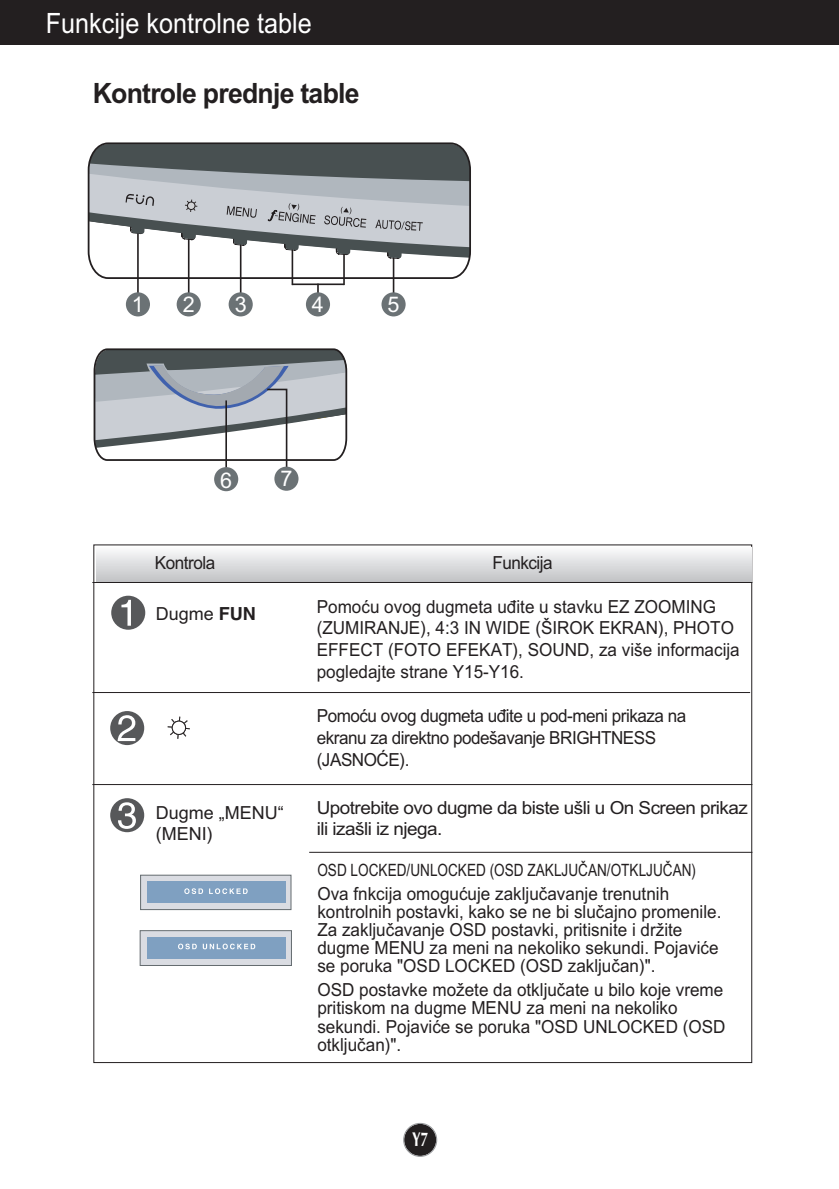
<style>
.page{position:relative;width:839px;height:1189px;background:#fff}
.page>*{position:absolute;margin:0;border:0;box-sizing:border-box;transform-origin:0 0}
.t1{font:28px "Arial HR";color:#fff;scale:.9 1}
.t2{font:28px "Arial Bold HR";letter-spacing:-.03em;color:#231f20;scale:.95 1}
.t3{font:21.6px "Arial";color:#fff}
.t4{font:700 20px "Optima";color:#fff;scale:.7 1}
.t5{font:18px/18.2px "Arial HR";color:#231f20;scale:.95 1}
.t6{font:18px/21.6px "Arial HR";letter-spacing:-.03em;color:#231f20;scale:.95 1}
.t7{font:18px/21.6px "Arial HR";letter-spacing:-.03em;color:#231f20;scale:1.05 1}
.t8{font:18px/21.6px "Arial HR";color:#231f20}
.t9{font:17px "Arial HR";color:#231f20;scale:.8 1}
.s1{font-family:"Helvetica";font-weight:700}
</style>
<div class="page">
<div style="left:404px;top:1124px;width:32px;height:32px;background:#231f20;border-radius:50%"></div>
<div style="left:403px;top:1123px;width:34px;height:34px;border:1px solid #939598;border-radius:50%"></div>
<div style="left:0;top:0;width:839px;height:45px;background:#231f20"></div>
<hr style="left:137px;top:231px;width:2px;height:63px;background:#231f20">
<hr style="left:188px;top:237px;width:1px;height:57px;background:#231f20">
<hr style="left:240px;top:242px;width:1px;height:52px;background:#231f20">
<hr style="left:291px;top:245px;width:2px;height:40px;background:#231f20">
<svg style="left:317px;top:285px;width:2px;height:7px"></svg>
<hr style="left:343px;top:252px;width:2px;height:33px;background:#231f20">
<hr style="left:393px;top:254px;width:1px;height:40px;background:#231f20">
<div style="left:126px;top:292px;width:24px;height:24px;background:#6b7275;border-radius:50%"></div>
<div style="left:177px;top:292px;width:24px;height:24px;background:#6b7275;border-radius:50%"></div>
<div style="left:229px;top:292px;width:24px;height:24px;background:#6b7275;border-radius:50%"></div>
<div style="left:306px;top:292px;width:24px;height:24px;background:#6b7275;border-radius:50%"></div>
<div style="left:381px;top:292px;width:24px;height:24px;background:#6b7275;border-radius:50%"></div>
<svg style="left:87px;top:142px;width:384px;height:138px"></svg>
<hr style="left:292px;top:283px;width:52px;height:2px;background:#231f20">
<div style="left:214px;top:467px;width:24px;height:24px;background:#6b7275;border-radius:50%"></div>
<svg style="left:93px;top:348px;width:255px;height:121px"></svg>
<div style="left:274px;top:466px;width:24px;height:25px;background:#6b7275;border-radius:50%"></div>
<svg style="left:96px;top:551px;width:655px;height:31px;background:#dadadc"></svg>
<div style="left:111px;top:596px;width:34px;height:34px;background:#57585a;border-radius:50%"></div>
<svg style="left:121px;top:600px;width:10px;height:26px"></svg>
<hr style="left:92px;top:692px;width:658px;height:1px;background:#231f20">
<div style="left:110px;top:798px;width:34px;height:34px;background:#57585a;border-radius:50%"></div>
<svg style="left:118px;top:802px;width:18px;height:27px"></svg>
<div style="left:110px;top:711px;width:34px;height:34px;background:#57585a;border-radius:50%"></div>
<svg style="left:118px;top:715px;width:17px;height:26px"></svg>
<hr style="left:309px;top:852px;width:443px;height:1px;background:#231f20">
<div style="left:141px;top:875px;width:150px;height:34px;background:#dadce2"></div>
<div style="left:140px;top:874px;width:151px;height:36px;border:1px solid #656c70"></div>
<div style="left:147px;top:881px;width:138px;height:21px;background:#7fa0c1"></div>
<svg style="left:184px;top:888px;width:19px;height:6px"></svg>
<svg style="left:209px;top:888px;width:39px;height:6px"></svg>
<div style="left:140px;top:930px;width:151px;height:35px;background:#dadce2"></div>
<div style="left:140px;top:930px;width:152px;height:36px;border:1px solid #656c70"></div>
<div style="left:147px;top:937px;width:138px;height:21px;background:#7fa0c1"></div>
<svg style="left:178px;top:943px;width:19px;height:6px"></svg>
<svg style="left:203px;top:943px;width:52px;height:6px"></svg>
<hr style="left:92px;top:784px;width:660px;height:1px;background:#231f20">
<hr style="left:92px;top:582px;width:660px;height:1px;background:#231f20">
<svg style="left:167px;top:716px;width:23px;height:23px"></svg>
<div style="left:172px;top:721px;width:14px;height:14px;background:#fff;border-radius:50%"></div>
<div style="left:172px;top:720px;width:14px;height:15px;border:1px solid #231f20;border-radius:50%"></div>
<h1 class="t1" style="left:46px;top:13px;width:297px">Funkcije kontrolne table</h1>
<h1 class="t2" style="left:93px;top:83px;width:282px">Kontrole prednje table</h1>
<p class="t3" style="left:132px;top:297px;width:14px">1</p>
<p class="t3" style="left:183px;top:297px;width:14px">2</p>
<p class="t3" style="left:235px;top:297px;width:14px">3</p>
<p class="t3" style="left:312px;top:297px;width:14px">4</p>
<p class="t3" style="left:387px;top:297px;width:14px">5</p>
<p class="t3" style="left:220px;top:473px;width:14px">6</p>
<p class="t3" style="left:280px;top:471px;width:14px">7</p>
<p class="t6" style="left:155px;top:554px;width:65px">Kontrola</p>
<p class="t6" style="left:492px;top:554px;width:65px">Funkcija</p>
<p class="t8" style="left:156px;top:605px;width:102px">Dugme <span class="s1">FUN</span></p>
<p class="t5" style="left:317px;top:597px;width:447px;line-height:21.6px">Pomoću ovog dugmeta uđite u stavku EZ ZOOMING (ZUMIRANJE), 4:3 IN WIDE (ŠIROK EKRAN), PHOTO EFFECT (FOTO EFEKAT), SOUND, za više informacija pogledajte strane Y15-Y16.</p>
<p class="t6" style="left:317px;top:707px;width:390px">Pomoću ovog dugmeta uđite u pod-meni prikaza na ekranu za direktno podešavanje BRIGHTNESS (JASNOĆE).</p>
<p class="t8" style="left:156px;top:803px;width:129px">Dugme „MENU“ (MENI)</p>
<p class="t7" style="left:317px;top:798px;width:412px">Upotrebite ovo dugme da biste ušli u On Screen prikaz ili izašli iz njega.</p>
<p class="t9" style="left:317px;top:863px;width:475px">OSD LOCKED/UNLOCKED (OSD ZAKLJUČAN/OTKLJUČAN)</p>
<p class="t5" style="left:317px;top:886px;width:427px">Ova fnkcija omogućuje zaključavanje trenutnih kontrolnih postavki, kako se ne bi slučajno promenile.<br>Za zaključavanje OSD postavki, pritisnite i držite dugme MENU za meni na nekoliko sekundi. Pojaviće se poruka "OSD LOCKED (OSD zaključan)".</p>
<p class="t5" style="left:317px;top:982px;width:431px">OSD postavke možete da otključate u bilo koje vreme pritiskom na dugme MENU za meni na nekoliko sekundi. Pojaviće se poruka "OSD UNLOCKED (OSD otključan)".</p>
<p class="t4" style="left:412px;top:1131px;width:24px">Y7</p>
</div>
